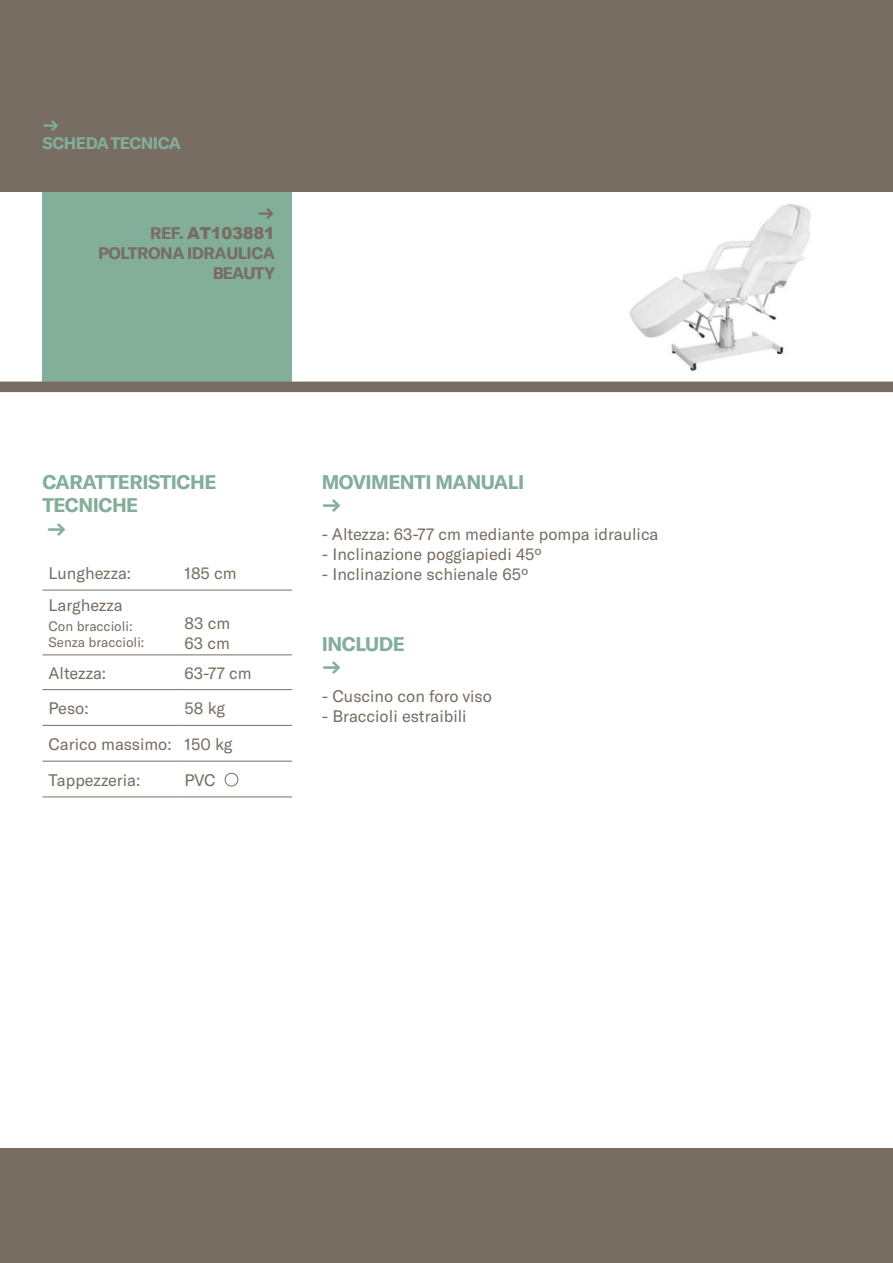
<style>
.page{position:relative;width:893px;height:1263px;background:#fff}
.page>*{position:absolute;margin:0;border:0;box-sizing:border-box;transform-origin:0 0}
.t1{font:700 19.5px/23.4px "GT America";letter-spacing:-.025em;color:#83ae9a}
.t2{font:16.5px/35.7px "GT America";color:#776d63}
.t3{font:700 16.5px/19.8px "GT America";letter-spacing:-.025em;color:#776d63;text-align:right}
.t4{font:700 16.5px/18px "GT America";letter-spacing:-.025em;color:#83ae9a}
.t5{font:900 16.5px "Arial";letter-spacing:-.025em;color:#776d63}
.t6{font:13.5px/16.2px "GT America";color:#776d63}
.s1{font-family:"GT America";font-weight:700}
</style>
<div class="page">
<div style="left:43px;top:191px;width:249px;height:191px;background:#83ae9a"></div>
<div style="left:0;top:0;width:893px;height:191px;background:#776d63"></div>
<div style="left:0;top:1148px;width:893px;height:115px;background:#776d63"></div>
<img style="left:629px;top:203px;width:182px;height:169px">
<div style="left:0;top:382px;width:893px;height:10px;background:#776d63"></div>
<hr style="left:43px;top:590px;width:136px;height:1px;background:#776d63">
<hr style="left:179px;top:590px;width:113px;height:1px;background:#776d63">
<hr style="left:43px;top:689px;width:136px;height:1px;background:#776d63">
<hr style="left:179px;top:689px;width:113px;height:1px;background:#776d63">
<hr style="left:43px;top:725px;width:136px;height:1px;background:#776d63">
<hr style="left:179px;top:725px;width:113px;height:1px;background:#776d63">
<hr style="left:43px;top:761px;width:136px;height:1px;background:#776d63">
<hr style="left:179px;top:761px;width:113px;height:1px;background:#776d63">
<hr style="left:43px;top:796px;width:136px;height:1px;background:#776d63">
<hr style="left:179px;top:796px;width:113px;height:1px;background:#776d63">
<hr style="left:43px;top:654px;width:136px;height:1px;background:#776d63">
<hr style="left:179px;top:654px;width:113px;height:1px;background:#776d63">
<div style="left:225px;top:773px;width:13px;height:13px;border:1px solid #776d63;border-radius:50%"></div>
<p class="t4" style="left:43px;top:116px;width:140px">→<br>SCHEDA TECNICA</p>
<p class="t3" style="left:258px;top:204px;width:18px">→</p>
<p class="t5" style="left:150px;top:221px;width:126px"><span class="s1">REF.</span> AT103881</p>
<p class="t3" style="left:98px;top:243px;width:178px">POLTRONA IDRAULICA<br>BEAUTY</p>
<p class="t1" style="left:43px;top:470px;width:175px">CARATTERISTICHE<br>TECNICHE<br>→</p>
<p class="t1" style="left:322px;top:470px;width:204px">MOVIMENTI MANUALI →</p>
<p class="t2" style="left:322px;top:518px;width:338px">- Altezza: 63-77 cm mediante pompa idraulica</p>
<p class="t2" style="left:322px;top:538px;width:222px">- Inclinazione poggiapiedi 45º</p>
<p class="t2" style="left:322px;top:558px;width:208px">- Inclinazione schienale 65º</p>
<p class="t2" style="left:49px;top:556px;width:84px">Lunghezza:</p>
<p class="t2" style="left:185px;top:556px;width:54px">185 cm</p>
<p class="t2" style="left:49px;top:589px;width:76px">Larghezza</p>
<p class="t6" style="left:49px;top:619px;width:97px">Con braccioli:<br>Senza braccioli:</p>
<p class="t2" style="left:185px;top:615px;width:47px;line-height:19.8px">83 cm<br>63 cm</p>
<p class="t2" style="left:49px;top:657px;width:59px">Altezza:</p>
<p class="t2" style="left:185px;top:657px;width:69px">63-77 cm</p>
<p class="t2" style="left:49px;top:692px;width:42px">Peso:</p>
<p class="t1" style="left:322px;top:632px;width:84px">INCLUDE →</p>
<p class="t2" style="left:322px;top:680px;width:172px">- Cuscino con foro viso</p>
<p class="t2" style="left:322px;top:700px;width:146px">- Braccioli estraibili</p>
<p class="t2" style="left:49px;top:692px;width:186px;text-indent:136px">58 kg<br>Carico massimo: 150 kg<br>Tappezzeria:</p>
<p class="t2" style="left:185px;top:763px;width:33px">PVC</p>
</div>
